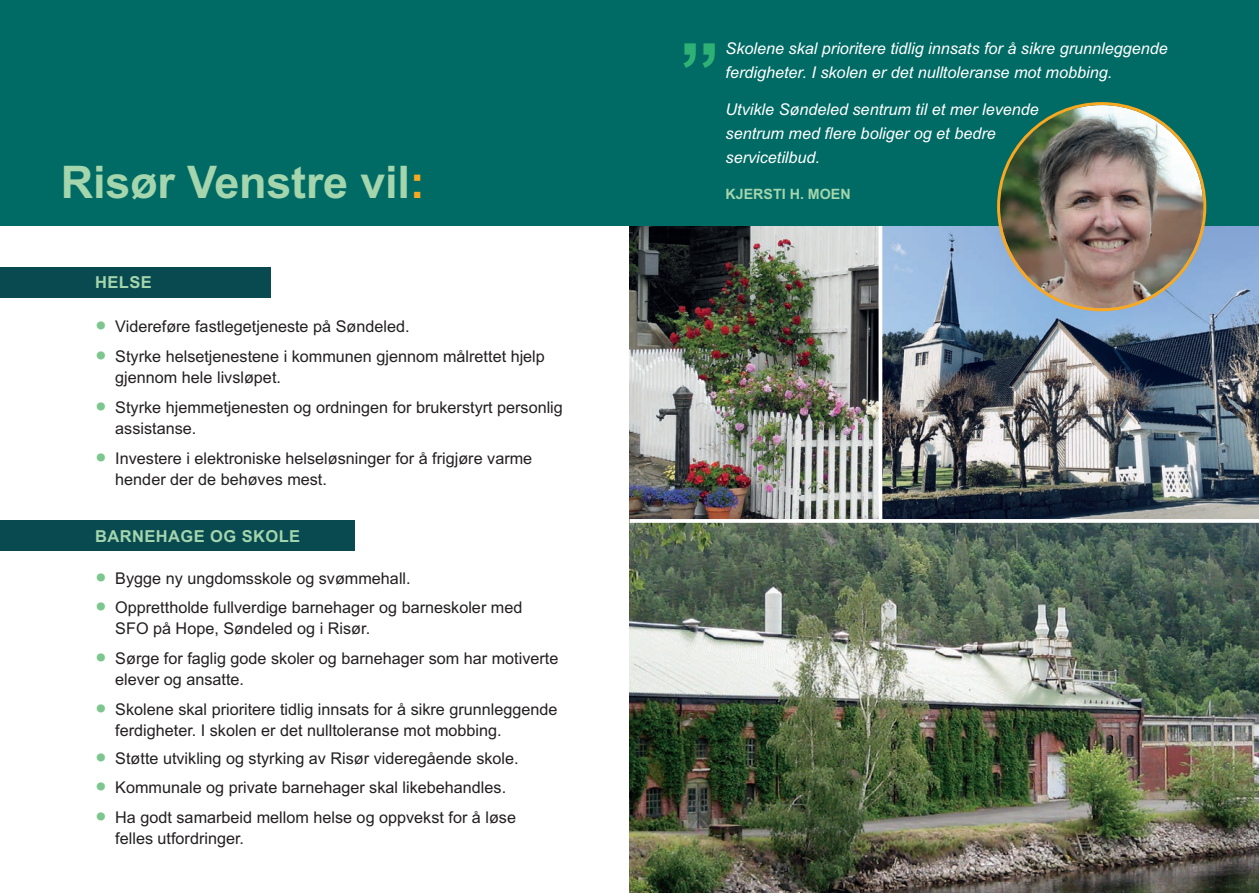
<style>
.page{position:relative;width:1259px;height:893px;background:#fff}
.page>*{position:absolute;margin:0;border:0;box-sizing:border-box;transform-origin:0 0}
.t1{font:700 82.5px "Arial";color:#2db175}
.t2{font:700 45px "Arial";letter-spacing:-.005em;color:#a4d5ad}
.t3{font:700 16.5px "Arial";letter-spacing:.025em;color:#a4d5ad}
.t4{font:16.2px/21px "Arial";color:#231f20}
.t5{font:italic 16.2px/24px "Arial";color:#fff}
.t6{font:700 14.25px "Arial";color:#a4d5ad}
.s1{color:#f9a820}
.s2{font-size:33px;color:#7cc78e}
</style>
<div class="page">
<img style="left:629px;top:225px;width:249px;height:294px">
<img style="left:882px;top:225px;width:377px;height:294px">
<img style="left:629px;top:523px;width:630px;height:370px">
<svg style="left:629px;top:519px;width:630px;height:4px"></svg>
<div style="left:0;top:267px;width:270px;height:31px;background:#084a50"></div>
<div style="left:0;top:520px;width:354px;height:31px;background:#084a50"></div>
<svg style="left:878px;top:225px;width:4px;height:297px"></svg>
<div style="left:0;top:0;width:1259px;height:225px;background:#006a64"></div>
<img style="left:997px;top:102px;width:209px;height:209px">
<h2 class="t2" style="left:61px;top:165px;width:365px">Risør Venstre vil<span class="s1">:</span></h2>
<p class="t3" style="left:95px;top:277px;width:58px">HELSE</p>
<p class="t4" style="left:95px;top:318px;width:316px"><span class="s2">•</span> Videreføre fastlegetjeneste på Søndeled.</p>
<p class="t4" style="left:115px;top:348px;width:431px;text-indent:-20px"><span class="s2">•</span> Styrke helsetjenestene i kommunen gjennom målrettet hjelp gjennom hele livsløpet.</p>
<p class="t4" style="left:115px;top:399px;width:449px;text-indent:-20px"><span class="s2">•</span> Styrke hjemmetjenesten og ordningen for brukerstyrt personlig assistanse.</p>
<p class="t4" style="left:115px;top:450px;width:418px;text-indent:-20px"><span class="s2">•</span> Investere i elektroniske helseløsninger for å frigjøre varme hender der de behøves mest.</p>
<p class="t3" style="left:95px;top:530px;width:207px">BARNEHAGE OG SKOLE</p>
<p class="t4" style="left:95px;top:570px;width:317px"><span class="s2">•</span> Bygge ny ungdomsskole og svømmehall.</p>
<p class="t4" style="left:115px;top:598px;width:408px;text-indent:-20px"><span class="s2">•</span> Opprettholde fullverdige barnehager og barneskoler med<br>SFO på Hope, Søndeled og i Risør.</p>
<p class="t4" style="left:115px;top:649px;width:444px;text-indent:-20px"><span class="s2">•</span> Sørge for faglig gode skoler og barnehager som har motiverte elever og ansatte.</p>
<p class="t4" style="left:115px;top:700px;width:444px;text-indent:-20px"><span class="s2">•</span> Skolene skal prioritere tidlig innsats for å sikre grunnleggende ferdigheter. I skolen er det nulltoleranse mot mobbing.</p>
<p class="t4" style="left:95px;top:750px;width:425px"><span class="s2">•</span> Støtte utvikling og styrking av Risør videregående skole.</p>
<p class="t4" style="left:95px;top:778px;width:412px"><span class="s2">•</span> Kommunale og private barnehager skal likebehandles.</p>
<p class="t4" style="left:115px;top:808px;width:402px;text-indent:-20px"><span class="s2">•</span> Ha godt samarbeid mellom helse og oppvekst for å løse felles utfordringer.</p>
<h1 class="t1" style="left:679px;top:43px;width:43px">”</h1>
<p class="t5" style="left:725px;top:38px;width:444px">Skolene skal prioritere tidlig innsats for å sikre grunnleggende ferdigheter. I skolen er det nulltoleranse mot mobbing.</p>
<p class="t5" style="left:725px;top:99px;width:315px">Utvikle Søndeled sentrum til et mer levende sentrum med flere boliger og et bedre servicetilbud.</p>
<p class="t6" style="left:725px;top:189px;width:127px">KJERSTI H. MOEN</p>
</div>
